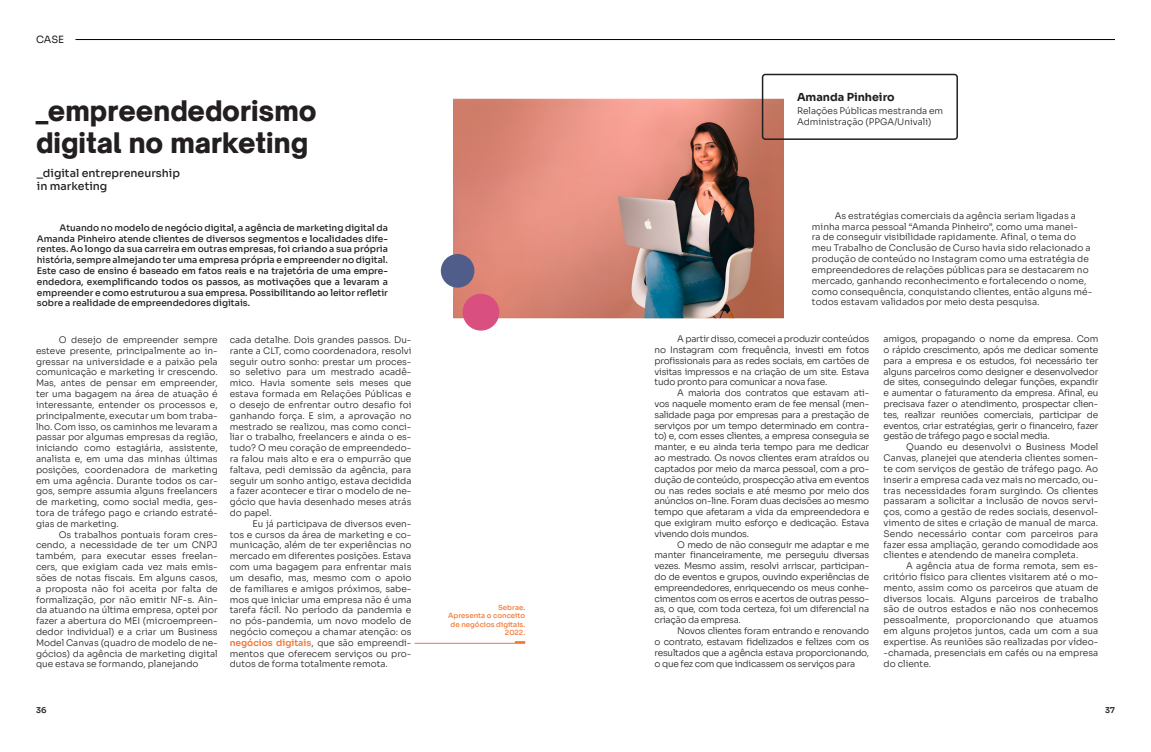
<style>
.page{position:relative;width:1151px;height:752px;background:#fff}
.page>*{position:absolute;margin:0;border:0;box-sizing:border-box;transform-origin:0 0}
.t1{font:900 27px/32.4px "Open Sauce One";color:#231f20}
.t2{font:500 11px/13.2px "Sora";color:#231f20}
.t3{font:700 11px "Sora";color:#231f20}
.t4{font:10px "Sora";color:#231f20}
.corpo_de_texto_sora{font:300 9px/10.8px "Sora";color:#231f20;text-align:justify}
.corpo_de_texto_sora-2{font:500 9px/10.8px "Sora";color:#231f20;text-align:justify}
.t5{font:600 8px "Sora";color:#231f20}
.t6{font:500 7px/8.4px "Sora";color:#f37731;text-align:right}
.s1{font-weight:600;color:#f37731}
</style>
<div class="page">
<hr style="left:414px;top:642px;width:111px;height:1px;background:#f37731">
<img style="left:454px;top:99px;width:329px;height:219px">
<div style="left:762px;top:74px;width:196px;height:66px;border:2px solid #231f20;border-radius:3px"></div>
<hr style="left:76px;top:39px;width:1039px;height:1px;background:#000">
<div style="left:463px;top:293px;width:36px;height:37px;background:#d95080;border-radius:50%"></div>
<div style="left:441px;top:254px;width:33px;height:33px;background:#505c8a;border-radius:50%"></div>
<p class="t4" style="left:36px;top:31px;width:30px">CASE</p>
<p class="t1" style="left:36px;top:94px;width:282px">_empreendedorismo digital no marketing</p>
<p class="t2" style="left:37px;top:165px;width:145px">_digital entrepreneurship in marketing</p>
<p class="corpo_de_texto_sora-2" style="left:37px;top:221px;width:353px;text-indent:23px">Atuando no modelo de negócio digital, a agência de marketing digital da Amanda Pinheiro atende clientes de diversos segmentos e localidades dife&shy;rentes. Ao longo da sua carreira em outras empresas, foi criando a sua própria história, sempre almejando ter uma empresa própria e empreender no digital.<br>Este caso de ensino é baseado em fatos reais e na trajetória de uma empre&shy;endedora, exemplificando todos os passos, as motivações que a levaram a empreender e como estruturou a sua empresa. Possibilitando ao leitor refletir sobre a realidade de empreendedores digitais.</p>
<p class="corpo_de_texto_sora" style="left:36px;top:333px;width:183px;text-indent:23px">O desejo de empreender sempre esteve presente, principalmente ao in&shy;gressar na universidade e a paixão pela comunicação e marketing ir crescendo.<br>Mas, antes de pensar em empreender, ter uma bagagem na área de atuação é interessante, entender os processos e, principalmente, executar um bom traba&shy;lho. Com isso, os caminhos me levaram a passar por algumas empresas da região, iniciando como estagiária, assistente, analista e, em uma das minhas últimas posições, coordenadora de marketing em uma agência. Durante todos os car&shy;gos, sempre assumia alguns freelancers de marketing, como social media, ges&shy;tora de tráfego pago e criando estraté&shy;gias de marketing.</p>
<p class="corpo_de_texto_sora" style="left:36px;top:528px;width:183px;text-indent:23px">Os trabalhos pontuais foram cres&shy;cendo, a necessidade de ter um CNPJ também, para executar esses freelan&shy;cers, que exigiam cada vez mais emis&shy;sões de notas fiscais. Em alguns casos, a proposta não foi aceita por falta de formalização, por não emitir NF-s. Ain&shy;da atuando na última empresa, optei por fazer a abertura do MEI (microempreen&shy;dedor individual) e a criar um Business Model Canvas (quadro de modelo de ne&shy;gócios) da agência de marketing digital que estava se formando, planejando</p>
<p class="corpo_de_texto_sora" style="left:230px;top:333px;width:183px">cada detalhe. Dois grandes passos. Du&shy;rante a CLT, como coordenadora, resolvi seguir outro sonho: prestar um proces&shy;so seletivo para um mestrado acadê&shy;mico. Havia somente seis meses que estava formada em Relações Públicas e o desejo de enfrentar outro desafio foi ganhando força. E sim, a aprovação no mestrado se realizou, mas como conci&shy;liar o trabalho, freelancers e ainda o es&shy;tudo? O meu coração de empreendedo&shy;ra falou mais alto e era o empurrão que faltava, pedi demissão da agência, para seguir um sonho antigo, estava decidida a fazer acontecer e tirar o modelo de ne&shy;gócio que havia desenhado meses atrás do papel.</p>
<p class="corpo_de_texto_sora" style="left:230px;top:517px;width:183px;text-indent:23px">Eu já participava de diversos even&shy;tos e cursos da área de marketing e co&shy;municação, além de ter experiências no mercado em diferentes posições. Estava com uma bagagem para enfrentar mais um desafio, mas, mesmo com o apoio de familiares e amigos próximos, sabe&shy;mos que iniciar uma empresa não é uma tarefa fácil. No período da pandemia e no pós-pandemia, um novo modelo de negócio começou a chamar atenção: os <span class="s1">negócios digitais</span>, que são empreendi&shy;mentos que oferecem serviços ou pro&shy;dutos de forma totalmente remota.</p>
<p class="t6" style="left:498px;top:602px;width:29px">Sebrae.</p>
<p class="t6" style="left:448px;top:610px;width:78px">Apresenta o conceito de negócios digitais.<br>2022.</p>
<p class="t3" style="left:797px;top:87px;width:99px">Amanda Pinheiro</p>
<p class="corpo_de_texto_sora" style="left:797px;top:104px;width:148px">Relações Públicas mestranda em<br>Administração (PPGA/Univali)</p>
<p class="corpo_de_texto_sora" style="left:812px;top:209px;width:282px;text-align:left;text-indent:23px">As estratégias comerciais da agência seriam ligadas a minha marca pessoal “Amanda Pinheiro”, como uma manei-<br>ra de conseguir visibilidade rapidamente. Afinal, o tema do meu Trabalho de Conclusão de Curso havia sido relacionado a produção de conteúdo no Instagram como uma estratégia de empreendedores de relações públicas para se destacarem no mercado, ganhando reconhecimento e fortalecendo o nome, como consequência, conquistando clientes, então alguns mé&shy;todos estavam validados por meio desta pesquisa.</p>
<p class="corpo_de_texto_sora" style="left:654px;top:332px;width:216px;text-indent:23px">A partir disso, comecei a produzir conteúdos no Instagram com frequência, investi em fotos profissionais para as redes sociais, em cartões de visitas impressos e na criação de um site. Estava tudo pronto para comunicar a nova fase.</p>
<p class="corpo_de_texto_sora" style="left:654px;top:386px;width:216px;text-indent:23px">A maioria dos contratos que estavam ati&shy;vos naquele momento eram de fee mensal (men&shy;salidade paga por empresas para a prestação de serviços por um tempo determinado em contra&shy;to) e, com esses clientes, a empresa conseguia se manter, e eu ainda teria tempo para me dedicar ao mestrado. Os novos clientes eram atraídos ou captados por meio da marca pessoal, com a pro&shy;dução de conteúdo, prospecção ativa em eventos ou nas redes sociais e até mesmo por meio dos anúncios on-line. Foram duas decisões ao mesmo tempo que afetaram a vida da empreendedora e que exigiram muito esforço e dedicação. Estava vivendo dois mundos.</p>
<p class="corpo_de_texto_sora" style="left:654px;top:538px;width:216px;text-indent:23px">O medo de não conseguir me adaptar e me manter financeiramente, me perseguiu diversas vezes. Mesmo assim, resolvi arriscar, participan&shy;do de eventos e grupos, ouvindo experiências de empreendedores, enriquecendo os meus conhe&shy;cimentos com os erros e acertos de outras pesso&shy;as, o que, com toda certeza, foi um diferencial na criação da empresa.</p>
<p class="corpo_de_texto_sora" style="left:654px;top:624px;width:216px;text-indent:23px">Novos clientes foram entrando e renovando o contrato, estavam fidelizados e felizes com os resultados que a agência estava proporcionando, o que fez com que indicassem os serviços para</p>
<p class="corpo_de_texto_sora" style="left:883px;top:332px;width:216px">amigos, propagando o nome da empresa. Com o rápido crescimento, após me dedicar somente para a empresa e os estudos, foi necessário ter alguns parceiros como designer e desenvolvedor de sites, conseguindo delegar funções, expandir e aumentar o faturamento da empresa. Afinal, eu precisava fazer o atendimento, prospectar clien&shy;tes, realizar reuniões comerciais, participar de eventos, criar estratégias, gerir o financeiro, fazer gestão de tráfego pago e social media.</p>
<p class="corpo_de_texto_sora" style="left:883px;top:440px;width:216px;text-indent:23px">Quando eu desenvolvi o Business Model Canvas, planejei que atenderia clientes somen&shy;te com serviços de gestão de tráfego pago. Ao inserir a empresa cada vez mais no mercado, ou&shy;tras necessidades foram surgindo. Os clientes passaram a solicitar a inclusão de novos servi&shy;ços, como a gestão de redes sociais, desenvol&shy;vimento de sites e criação de manual de marca.<br>Sendo necessário contar com parceiros para fazer essa ampliação, gerando comodidade aos clientes e atendendo de maneira completa.</p>
<p class="corpo_de_texto_sora" style="left:883px;top:559px;width:216px;text-indent:23px">A agência atua de forma remota, sem es&shy;critório físico para clientes visitarem até o mo&shy;mento, assim como os parceiros que atuam de diversos locais. Alguns parceiros de trabalho são de outros estados e não nos conhecemos pessoalmente, proporcionando que atuamos em alguns projetos juntos, cada um com a sua expertise. As reuniões são realizadas por vídeo--chamada, presenciais em cafés ou na empresa do cliente.</p>
<p class="t5" style="left:36px;top:703px;width:12px">36</p>
<p class="t5" style="left:1105px;top:703px;width:11px">37</p>
</div>
